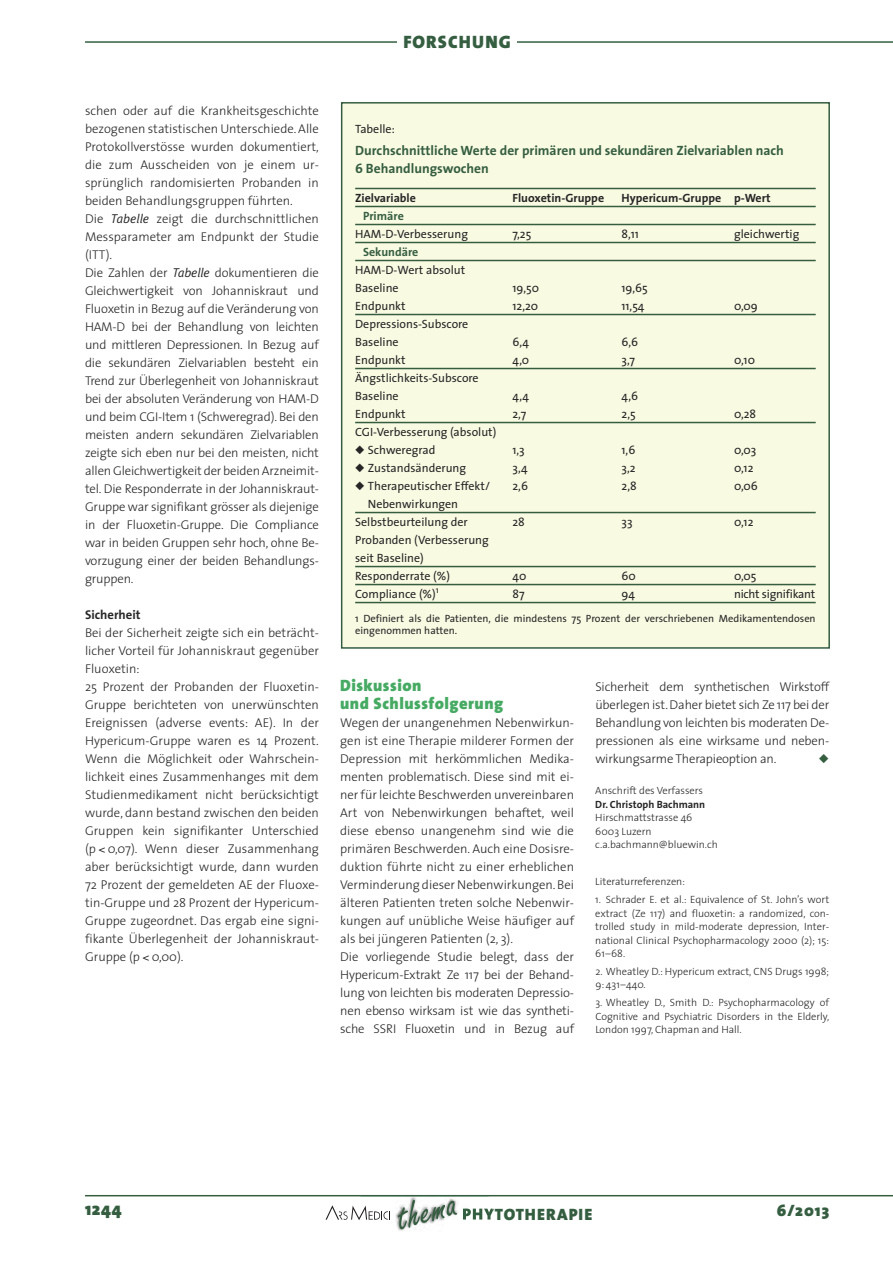
<style>
.page{position:relative;width:893px;height:1263px;background:#fff}
.page>*{position:absolute;margin:0;border:0;box-sizing:border-box;transform-origin:0 0}
.t1{font:40.5px "Freestyle Script";color:#355e41}
.t2{font:900 18px "The Sans";letter-spacing:.06em;color:#355e41}
.t3{font:900 16.5px/18px "The Sans";letter-spacing:.03em;color:#47aa63}
.t4{font:900 16.5px "The Sans";letter-spacing:.06em;color:#355e41}
.t5{font:700 13.5px/18px "The Sans";color:#355e41}
.t6{font:300 12.75px/18px "The Sans";color:#272627}
.t7{font:700 12.75px "The Sans";color:#272627}
.t8{font:12px/18px "The Sans";color:#272627}
.t9{font:700 12px "The Sans";color:#272627}
.t10{font:700 12px "The Sans";color:#355e41}
.t11{font:12px "The Sans";letter-spacing:-.02em;color:#272627}
.t12{font:300 10.5px/13.5px "The Sans";color:#272627}
.t13{font:10.5px/12px "The Sans";color:#272627}
.t14{font:700 10.5px "The Sans";color:#272627}
.s1{font-family:"Meta";font-weight:400;font-style:italic}
</style>
<div class="page">
<hr style="left:85px;top:41px;width:808px;height:2px;background:#355e41">
<hr style="left:85px;top:1195px;width:808px;height:1px;background:#355e41">
<img style="left:361px;top:1196px;width:141px;height:35px">
<img style="left:463px;top:1208px;width:33px;height:12px">
<svg style="left:326px;top:1205px;width:64px;height:15px"></svg>
<div style="left:398px;top:34px;width:119px;height:33px;background:#fff"></div>
<div style="left:342px;top:104px;width:486px;height:543px;background:#f9fae2"></div>
<div style="left:341px;top:102px;width:489px;height:547px;border:2px solid #355e41"></div>
<hr style="left:355px;top:188px;width:461px;height:1px;background:#355e41">
<hr style="left:355px;top:206px;width:461px;height:1px;background:#355e41">
<hr style="left:355px;top:224px;width:461px;height:1px;background:#355e41">
<hr style="left:355px;top:242px;width:461px;height:1px;background:#355e41">
<hr style="left:355px;top:260px;width:461px;height:1px;background:#355e41">
<hr style="left:355px;top:314px;width:461px;height:1px;background:#355e41">
<hr style="left:355px;top:368px;width:461px;height:1px;background:#355e41">
<hr style="left:355px;top:422px;width:461px;height:1px;background:#355e41">
<hr style="left:355px;top:512px;width:461px;height:1px;background:#355e41">
<hr style="left:355px;top:566px;width:461px;height:1px;background:#355e41">
<hr style="left:355px;top:584px;width:461px;height:1px;background:#355e41">
<hr style="left:355px;top:602px;width:461px;height:1px;background:#355e41">
<h2 class="t2" style="left:403px;top:34px;width:109px">FORSCHUNG</h2>
<p class="t6" style="left:85px;top:102px;width:235px">schen oder auf die Krankheitsgeschichte bezogenen statistischen Unterschiede.Alle Protokollverstösse wurden dokumentiert, die zum Ausscheiden von je einem ur&shy;sprünglich randomisierten Probanden in beiden Behandlungsgruppen führten.<br>Die <span class="s1">Tabelle</span> zeigt die durchschnittlichen Messparameter am Endpunkt der Studie (ITT).<br>Die Zahlen der <span class="s1">Tabelle</span> dokumentieren die Gleichwertigkeit von Johanniskraut und Fluoxetin in Bezug auf die Veränderung von HAM-D bei der Behandlung von leichten und mittleren Depressionen. In Bezug auf die sekundären Zielvariablen besteht ein Trend zur Überlegenheit von Johanniskraut bei der absoluten Veränderung von HAM-D und beim CGI-Item 1 (Schweregrad). Bei den meisten andern sekundären Zielvariablen zeigte sich eben nur bei den meisten, nicht allenGleichwertigkeit derbeidenArzneimit&shy;tel. Die Responderrate in der Johanniskraut-Gruppe war signifikant grösser als diejenige in der Fluoxetin-Gruppe. Die Compliance war in beiden Gruppen sehr hoch, ohne Be&shy;vorzugung einer der beiden Behandlungs&shy;gruppen.</p>
<p class="t7" style="left:85px;top:609px;width:57px">Sicherheit</p>
<p class="t6" style="left:85px;top:624px;width:235px">Bei der Sicherheit zeigte sich ein beträcht&shy;licher Vorteil für Johanniskraut gegenüber Fluoxetin:<br>25 Prozent der Probanden der Fluoxetin-Gruppe berichteten von unerwünschten Ereignissen (adverse events: AE). In der Hypericum-Gruppe waren es 14 Prozent.<br>Wenn die Möglichkeit oder Wahrschein&shy;lichkeit eines Zusammenhanges mit dem Studienmedikament nicht berücksichtigt wurde, dann bestand zwischen den beiden Gruppen kein signifikanter Unterschied (p 0,07). Wenn dieser Zusammenhang aber berücksichtigt wurde, dann wurden 72 Prozent der gemeldeten AE der Fluoxe&shy;tin-Gruppe und 28 Prozent der Hypericum-Gruppe zugeordnet. Das ergab eine signi&shy;fikante Überlegenheit der Johanniskraut-Gruppe (p 0,00).</p>
<p class="t8" style="left:355px;top:121px;width:41px">Tabelle:</p>
<p class="t5" style="left:355px;top:143px;width:430px">Durchschnittliche Werte der primären und sekundären Zielvariablen nach<br>6 Behandlungswochen</p>
<p class="t9" style="left:355px;top:193px;width:62px">Zielvariable</p>
<p class="t9" style="left:512px;top:193px;width:93px">Fluoxetin-Gruppe</p>
<p class="t9" style="left:621px;top:193px;width:151px">Hypericum-Gruppe p-Wert</p>
<p class="t10" style="left:363px;top:211px;width:42px">Primäre</p>
<p class="t8" style="left:355px;top:226px;width:114px">HAM-D-Verbesserung</p>
<p class="t8" style="left:512px;top:226px;width:20px">7,25</p>
<p class="t8" style="left:621px;top:226px;width:19px">8,11</p>
<p class="t8" style="left:734px;top:226px;width:67px">gleichwertig</p>
<p class="t10" style="left:363px;top:247px;width:57px">Sekundäre</p>
<p class="t8" style="left:355px;top:262px;width:112px">HAM-D-Wert absolut<br>Baseline</p>
<p class="t8" style="left:512px;top:280px;width:28px">19,50</p>
<p class="t8" style="left:621px;top:280px;width:28px">19,65</p>
<p class="t8" style="left:355px;top:298px;width:52px">Endpunkt</p>
<p class="t8" style="left:512px;top:298px;width:27px">12,20</p>
<p class="t8" style="left:621px;top:298px;width:24px">11,54</p>
<p class="t8" style="left:734px;top:298px;width:25px">0,09</p>
<p class="t8" style="left:355px;top:316px;width:115px">Depressions-Subscore<br>Baseline</p>
<p class="t8" style="left:512px;top:334px;width:18px">6,4</p>
<p class="t8" style="left:621px;top:334px;width:18px">6,6</p>
<p class="t8" style="left:355px;top:352px;width:52px">Endpunkt</p>
<p class="t8" style="left:512px;top:352px;width:18px">4,0</p>
<p class="t8" style="left:621px;top:352px;width:15px">3,7</p>
<p class="t8" style="left:734px;top:352px;width:23px">0,10</p>
<p class="t8" style="left:355px;top:370px;width:125px">Ängstlichkeits-Subscore<br>Baseline</p>
<p class="t8" style="left:512px;top:388px;width:18px">4,4</p>
<p class="t8" style="left:621px;top:388px;width:18px">4,6</p>
<p class="t8" style="left:355px;top:406px;width:52px">Endpunkt</p>
<p class="t8" style="left:512px;top:406px;width:15px">2,7</p>
<p class="t8" style="left:621px;top:406px;width:16px">2,5</p>
<p class="t8" style="left:734px;top:406px;width:24px">0,28</p>
<p class="t8" style="left:355px;top:424px;width:143px">CGI-Verbesserung (absolut)</p>
<p class="t8" style="left:355px;top:442px;width:82px">◆ Schweregrad</p>
<p class="t8" style="left:512px;top:442px;width:14px">1,3</p>
<p class="t8" style="left:621px;top:442px;width:15px">1,6</p>
<p class="t8" style="left:734px;top:442px;width:24px">0,03</p>
<p class="t8" style="left:355px;top:460px;width:113px">◆ Zustandsänderung</p>
<p class="t8" style="left:512px;top:460px;width:17px">3,4</p>
<p class="t8" style="left:621px;top:460px;width:16px">3,2</p>
<p class="t8" style="left:734px;top:460px;width:21px">0,12</p>
<p class="t8" style="left:355px;top:478px;width:137px">◆ Therapeutischer Effekt/</p>
<p class="t8" style="left:512px;top:478px;width:17px">2,6</p>
<p class="t8" style="left:621px;top:478px;width:17px">2,8</p>
<p class="t8" style="left:734px;top:478px;width:25px">0,06</p>
<p class="t8" style="left:355px;top:496px;width:114px;text-align:center">Nebenwirkungen<br>Selbstbeurteilung der</p>
<p class="t8" style="left:512px;top:514px;width:14px">28</p>
<p class="t8" style="left:621px;top:514px;width:13px">33</p>
<p class="t8" style="left:734px;top:514px;width:21px">0,12</p>
<p class="t8" style="left:355px;top:532px;width:135px">Probanden (Verbesserung seit Baseline)<br>Responderrate (%)</p>
<p class="t8" style="left:512px;top:568px;width:15px">40</p>
<p class="t8" style="left:621px;top:568px;width:16px">60</p>
<p class="t8" style="left:734px;top:568px;width:24px">0,05</p>
<p class="t8" style="left:355px;top:586px;width:85px">Compliance (%)<sup>1</sup></p>
<p class="t8" style="left:512px;top:586px;width:14px">87</p>
<p class="t8" style="left:621px;top:586px;width:15px">94</p>
<p class="t11" style="left:734px;top:589px;width:83px">nicht signifikant</p>
<p class="t13" style="left:355px;top:613px;width:462px">1 Definiert als die Patienten, die mindestens 75 Prozent der verschriebenen Medikamentendosen eingenommen hatten.</p>
<p class="t3" style="left:340px;top:677px;width:165px">Diskussion<br>und Schlussfolgerung</p>
<p class="t6" style="left:340px;top:714px;width:235px">Wegen der unangenehmen Nebenwirkun&shy;gen ist eine Therapie milderer Formen der Depression mit herkömmlichen Medika&shy;menten problematisch. Diese sind mit ei&shy;ner für leichte Beschwerden unvereinbaren Art von Nebenwirkungen behaftet, weil diese ebenso unangenehm sind wie die primären Beschwerden. Auch eine Dosisre&shy;duktion führte nicht zu einer erheblichen Verminderung dieser Nebenwirkungen.Bei älteren Patienten treten solche Nebenwir&shy;kungen auf unübliche Weise häufiger auf als bei jüngeren Patienten (2, 3).<br>Die vorliegende Studie belegt, dass der Hypericum-Extrakt Ze 117 bei der Behand&shy;lung von leichten bis moderaten Depressio&shy;nen ebenso wirksam ist wie das syntheti&shy;sche SSRI Fluoxetin und in Bezug auf</p>
<p class="t6" style="left:595px;top:678px;width:235px;text-align:justify">Sicherheit dem synthetischen Wirkstoff überlegen ist.Daher bietet sich Ze 117 bei der Behandlung von leichten bis moderaten De&shy;pressionen als eine wirksame und neben&shy;wirkungsarme Therapieoption an.</p>
<p class="t12" style="left:595px;top:785px;width:109px">Anschrift des Verfassers</p>
<p class="t14" style="left:595px;top:800px;width:111px">Dr. Christoph Bachmann</p>
<p class="t12" style="left:595px;top:812px;width:124px">Hirschmattstrasse 46<br>6003 Luzern c.a.bachmann@bluewin.ch</p>
<p class="t12" style="left:595px;top:876px;width:91px">Literaturreferenzen:</p>
<p class="t12" style="left:595px;top:894px;width:235px;text-align:justify">1. Schrader E. et al.: Equivalence of St. John’s wort extract (Ze 117) and fluoxetin: a randomized, con&shy;trolled study in mild-moderate depression, Inter&shy;national Clinical Psychopharmacology 2000 (2); 15:<br>61–68.</p>
<p class="t12" style="left:595px;top:966px;width:235px">2. Wheatley D.: Hypericum extract, CNS Drugs 1998;<br>9: 431–440.</p>
<p class="t12" style="left:595px;top:997px;width:235px;text-align:justify">3. Wheatley D., Smith D.: Psychopharmacology of Cognitive and Psychiatric Disorders in the Elderly, London 1997, Chapman and Hall.</p>
<h1 class="t1" style="left:389px;top:1195px;width:63px;rotate:-16deg">thema</h1>
<p class="t4" style="left:777px;top:1204px;width:54px">6/2013</p>
<h2 class="t2" style="left:85px;top:1201px;width:38px">1244</h2>
<p class="t4" style="left:462px;top:1207px;width:132px">PHYTOTHERAPIE</p>
</div>
